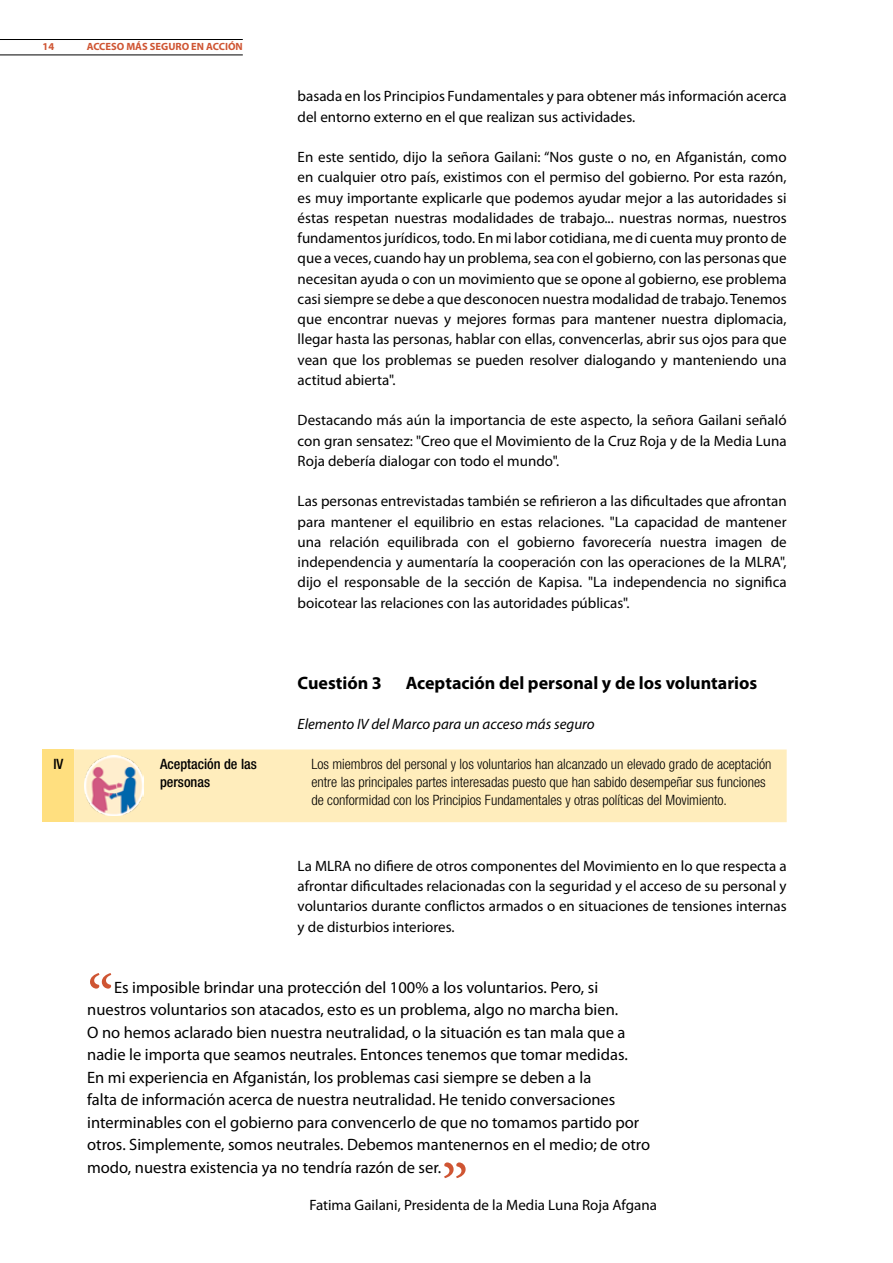
<style>
.page{position:relative;width:893px;height:1263px;background:#fff}
.page>*{position:absolute;margin:0;border:0;box-sizing:border-box;transform-origin:0 0}
.t1{font:67.5px "Minion Pro";color:#cf5533}
.t2{font:700 18px "Myriad Pro";color:#000}
.t3{font:16.5px/22.5px "Myriad Pro";color:#000}
.t4{font:15px/20.2px "Myriad Pro";color:#000;text-align:justify}
.t5{font:italic 15px "Myriad Pro";color:#000}
.t6{font:300 condensed 14.25px/18px "Helvetica Neue";color:#000}
.t7{font:500 condensed 14.25px/18px "Helvetica Neue";color:#000}
.t8{font:700 10.5px "Myriad Pro";color:#cf5533}
</style>
<div class="page">
<hr style="left:0;top:39px;width:243px;height:1px;background:#000">
<hr style="left:0;top:55px;width:243px;height:1px;background:#000">
<div style="left:43px;top:749px;width:31px;height:73px;background:#ffdf7f"></div>
<div style="left:74px;top:749px;width:713px;height:73px;background:#ffedbc"></div>
<img style="left:84px;top:755px;width:60px;height:60px">
<p class="t8" style="left:43px;top:40px;width:13px">14</p>
<p class="t8" style="left:87px;top:40px;width:158px">ACCESO MÁS SEGURO EN ACCIÓN</p>
<p class="t4" style="left:298px;top:86px;width:491px">basada en los Principios Fundamentales y para obtener más información acerca del entorno externo en el que realizan sus actividades.</p>
<p class="t4" style="left:298px;top:147px;width:491px">En este sentido, dijo la señora Gailani: “Nos guste o no, en Afganistán, como en cualquier otro país, existimos con el permiso del gobierno. Por esta razón, es muy importante explicarle que podemos ayudar mejor a las autoridades si éstas respetan nuestras modalidades de trabajo... nuestras normas, nuestros fundamentos jurídicos, todo. En mi labor cotidiana, me di cuenta muy pronto de que a veces, cuando hay un problema, sea con el gobierno, con las personas que necesitan ayuda o con un movimiento que se opone al gobierno, ese problema casi siempre se debe a que desconocen nuestra modalidad de trabajo. Tenemos que encontrar nuevas y mejores formas para mantener nuestra diplomacia, llegar hasta las personas, hablar con ellas, convencerlas, abrir sus ojos para que vean que los problemas se pueden resolver dialogando y manteniendo una actitud abierta".</p>
<p class="t4" style="left:298px;top:410px;width:490px">Destacando más aún la importancia de este aspecto, la señora Gailani señaló con gran sensatez: "Creo que el Movimiento de la Cruz Roja y de la Media Luna Roja debería dialogar con todo el mundo".</p>
<p class="t4" style="left:298px;top:491px;width:491px">Las personas entrevistadas también se refirieron a las dificultades que afrontan para mantener el equilibrio en estas relaciones. "La capacidad de mantener una relación equilibrada con el gobierno favorecería nuestra imagen de independencia y aumentaría la cooperación con las operaciones de la MLRA", dijo el responsable de la sección de Kapisa. "La independencia no significa boicotear las relaciones con las autoridades públicas".</p>
<p class="t2" style="left:298px;top:671px;width:86px">Cuestión 3</p>
<p class="t2" style="left:406px;top:671px;width:353px">Aceptación del personal y de los voluntarios</p>
<p class="t5" style="left:298px;top:715px;width:299px">Elemento IV del Marco para un acceso más seguro</p>
<p class="t7" style="left:53px;top:755px;width:11px">IV</p>
<p class="t7" style="left:160px;top:755px;width:98px">Aceptación de las personas</p>
<p class="t6" style="left:311px;top:755px;width:462px">Los miembros del personal y los voluntarios han alcanzado un elevado grado de aceptación entre las principales partes interesadas puesto que han sabido desempeñar sus funciones de conformidad con los Principios Fundamentales y otras políticas del Movimiento.</p>
<p class="t4" style="left:298px;top:855px;width:490px">La MLRA no difiere de otros componentes del Movimiento en lo que respecta a afrontar dificultades relacionadas con la seguridad y el acceso de su personal y voluntarios durante conflictos armados o en situaciones de tensiones internas y de disturbios interiores.</p>
<h1 class="t1" style="left:87px;top:954px;width:28px">“</h1>
<p class="t3" style="left:87px;top:976px;width:564px;text-indent:27px">Es imposible brindar una protección del 100% a los voluntarios. Pero, si nuestros voluntarios son atacados, esto es un problema, algo no marcha bien.<br>O no hemos aclarado bien nuestra neutralidad, o la situación es tan mala que a nadie le importa que seamos neutrales. Entonces tenemos que tomar medidas.<br>En mi experiencia en Afganistán, los problemas casi siempre se deben a la<br>falta de información acerca de nuestra neutralidad. He tenido conversaciones interminables con el gobierno para convencerlo de que no tomamos partido por otros. Simplemente, somos neutrales. Debemos mantenernos en el medio; de otro modo, nuestra existencia ya no tendría razón de ser.</p>
<p class="t4" style="left:309px;top:1195px;width:349px">Fatima Gailani, Presidenta de la Media Luna Roja Afgana</p>
<h1 class="t1" style="left:441px;top:1143px;width:29px">”</h1>
</div>
